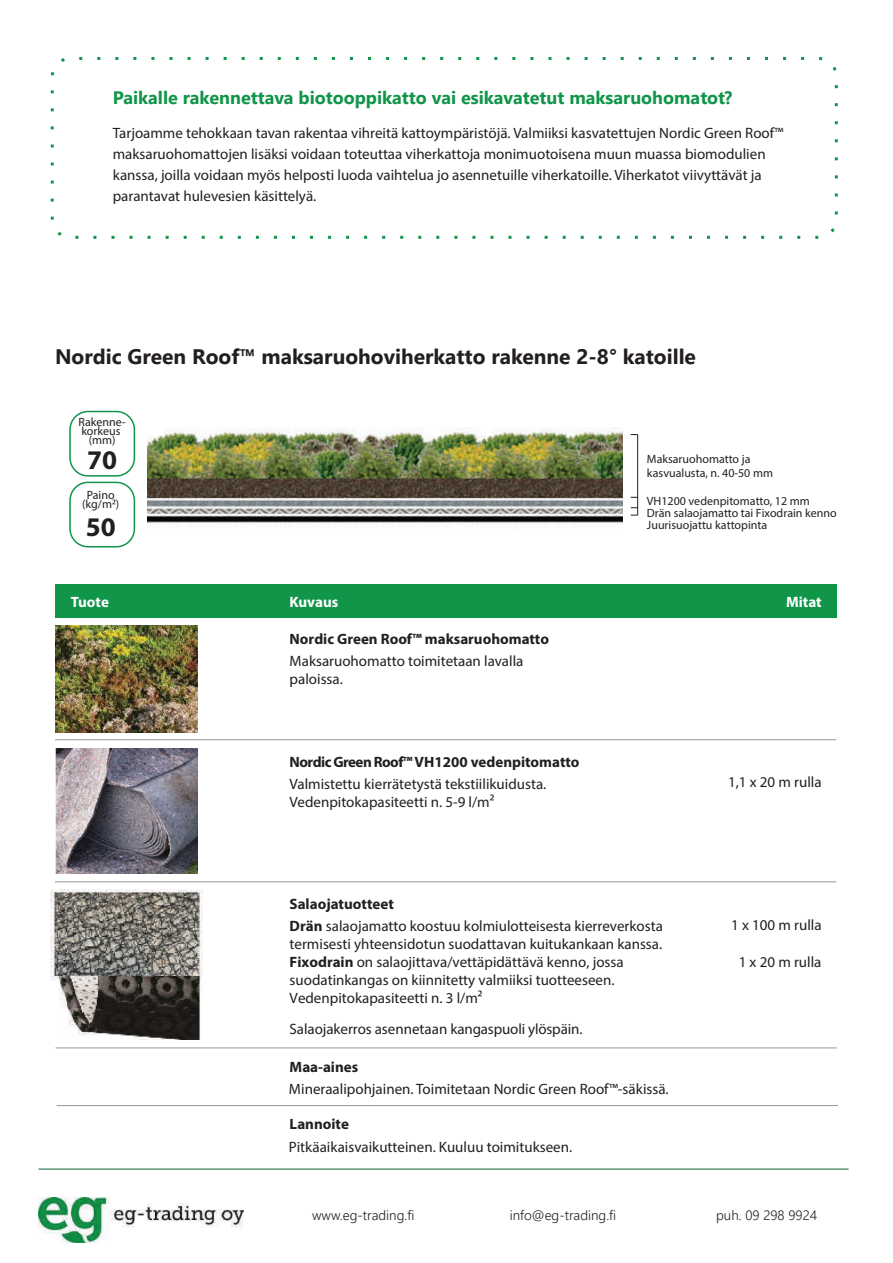
<style>
.page{position:relative;width:893px;height:1263px;background:#fff}
.page>*{position:absolute;margin:0;border:0;box-sizing:border-box;transform-origin:0 0}
.t1{font:700 27px "Myriad Pro";color:#231f20}
.t2{font:700 21px "Leelawadee UI";color:#231f20}
.t3{font:700 18px "Leelawadee UI";color:#109549}
.t4{font:15px/18px "Myriad Pro";color:#231f20}
.t5{font:700 15px "Myriad Pro";color:#231f20}
.t6{font:700 15px "Myriad Pro";color:#fff}
.t7{font:300 13.5px "Leelawadee UI";color:#231f20}
.t8{font:12px/9px "Myriad Pro";color:#231f20}
.s1{font-weight:700}
</style>
<div class="page">
<img style="left:147px;top:427px;width:476px;height:97px">
<hr style="left:637px;top:435px;width:1px;height:80px;background:#231f20">
<div style="left:69px;top:482px;width:66px;height:65px;border:2px solid #109549;border-radius:18px"></div>
<div style="left:69px;top:411px;width:66px;height:66px;border:2px solid #109549;border-radius:18px"></div>
<div style="left:55px;top:584px;width:781px;height:34px;background:#109549"></div>
<img style="left:55px;top:625px;width:142px;height:107px">
<hr style="left:55px;top:739px;width:781px;height:1px;background:#939598">
<img style="left:55px;top:748px;width:142px;height:125px">
<hr style="left:55px;top:881px;width:781px;height:1px;background:#939598">
<hr style="left:56px;top:1048px;width:781px;height:1px;background:#939598">
<hr style="left:57px;top:1105px;width:781px;height:1px;background:#939598">
<img style="left:39px;top:1197px;width:204px;height:45px">
<hr style="left:39px;top:1169px;width:810px;height:1px;background:#0c6638">
<div style="left:51px;top:57px;width:787px;height:182px;border:3px dashed #109549;border-radius:18px"></div>
<img style="left:51px;top:890px;width:152px;height:150px">
<p class="t3" style="left:113px;top:85px;width:621px">Paikalle rakennettava biotooppikatto vai esikavatetut maksaruohomatot?</p>
<p class="t4" style="left:113px;top:122px;width:672px;line-height:21px">Tarjoamme tehokkaan tavan rakentaa vihreitä kattoympäristöjä. Valmiiksi kasvatettujen Nordic Green Roof™ maksaruohomattojen lisäksi voidaan toteuttaa viherkattoja monimuotoisena muun muassa biomodulien kanssa, joilla voidaan myös helposti luoda vaihtelua jo asennetuille viherkatoille. Viherkatot viivyttävät ja parantavat hulevesien käsittelyä.</p>
<h2 class="t2" style="left:55px;top:341px;width:642px">Nordic Green Roof™ maksaruohoviherkatto rakenne 2-8° katoille</h2>
<p class="t8" style="left:79px;top:417px;width:49px;text-align:center">Rakenne&shy;korkeus (mm)</p>
<h1 class="t1" style="left:87px;top:442px;width:31px">70</h1>
<p class="t8" style="left:82px;top:490px;width:39px;text-align:center">Paino (kg/m )</p>
<h1 class="t1" style="left:86px;top:509px;width:31px">50</h1>
<p class="t8" style="left:647px;top:451px;width:128px;line-height:14.4px">Maksaruohomatto ja kasvualusta, n. 40-50 mm</p>
<p class="t8" style="left:647px;top:495px;width:191px;line-height:11.4px">VH1200 vedenpitomatto, 12 mm<br>Drän salaojamatto tai Fixodrain kenno</p>
<p class="t8" style="left:647px;top:521px;width:122px">Juurisuojattu kattopinta</p>
<p class="t6" style="left:71px;top:592px;width:40px">Tuote</p>
<p class="t6" style="left:290px;top:592px;width:50px">Kuvaus</p>
<p class="t6" style="left:786px;top:592px;width:37px">Mitat</p>
<p class="t5" style="left:290px;top:629px;width:261px">Nordic Green Roof™ maksaruohomatto</p>
<p class="t4" style="left:290px;top:651px;width:235px">Maksaruohomatto toimitetaan lavalla paloissa.</p>
<p class="t5" style="left:290px;top:752px;width:291px">Nordic Green Roof™ VH1200 vedenpitomatto</p>
<p class="t4" style="left:290px;top:774px;width:258px">Valmistettu kierrätetystä tekstiilikuidusta.<br>Vedenpitokapasiteetti n. 5-9 l/m²</p>
<p class="t4" style="left:728px;top:773px;width:95px">1,1 x 20 m rulla</p>
<p class="t4" style="left:290px;top:893px;width:375px;line-height:21.8px"><span class="s1">Salaojatuotteet<br>Drän</span> salaojamatto koostuu kolmiulotteisesta kierreverkosta</p>
<p class="t4" style="left:290px;top:935px;width:374px">termisesti yhteensidotun suodattavan kuitukankaan kanssa.<br><span class="s1">Fixodrain</span> on salaojittava/vettäpidättävä kenno, jossa suodatinkangas on kiinnitetty valmiiksi tuotteeseen.<br>Vedenpitokapasiteetti n. 3 l/m²</p>
<p class="t4" style="left:290px;top:1019px;width:294px">Salaojakerros asennetaan kangaspuoli ylöspäin.</p>
<p class="t5" style="left:290px;top:1057px;width:70px">Maa-aines</p>
<p class="t4" style="left:289px;top:1080px;width:381px">Mineraalipohjainen. Toimitetaan Nordic Green Roof™-säkissä.</p>
<p class="t5" style="left:290px;top:1114px;width:61px">Lannoite</p>
<p class="t4" style="left:289px;top:1138px;width:285px">Pitkäaikaisvaikutteinen. Kuuluu toimitukseen.</p>
<p class="t4" style="left:731px;top:915px;width:92px">1 x 100 m rulla</p>
<p class="t4" style="left:739px;top:953px;width:84px">1 x 20 m rulla</p>
<p class="t7" style="left:312px;top:1206px;width:104px">www.eg-trading.fi</p>
<p class="t7" style="left:510px;top:1206px;width:108px">info@eg-trading.fi</p>
<p class="t7" style="left:716px;top:1206px;width:102px">puh. 09 298 9924</p>
</div>
